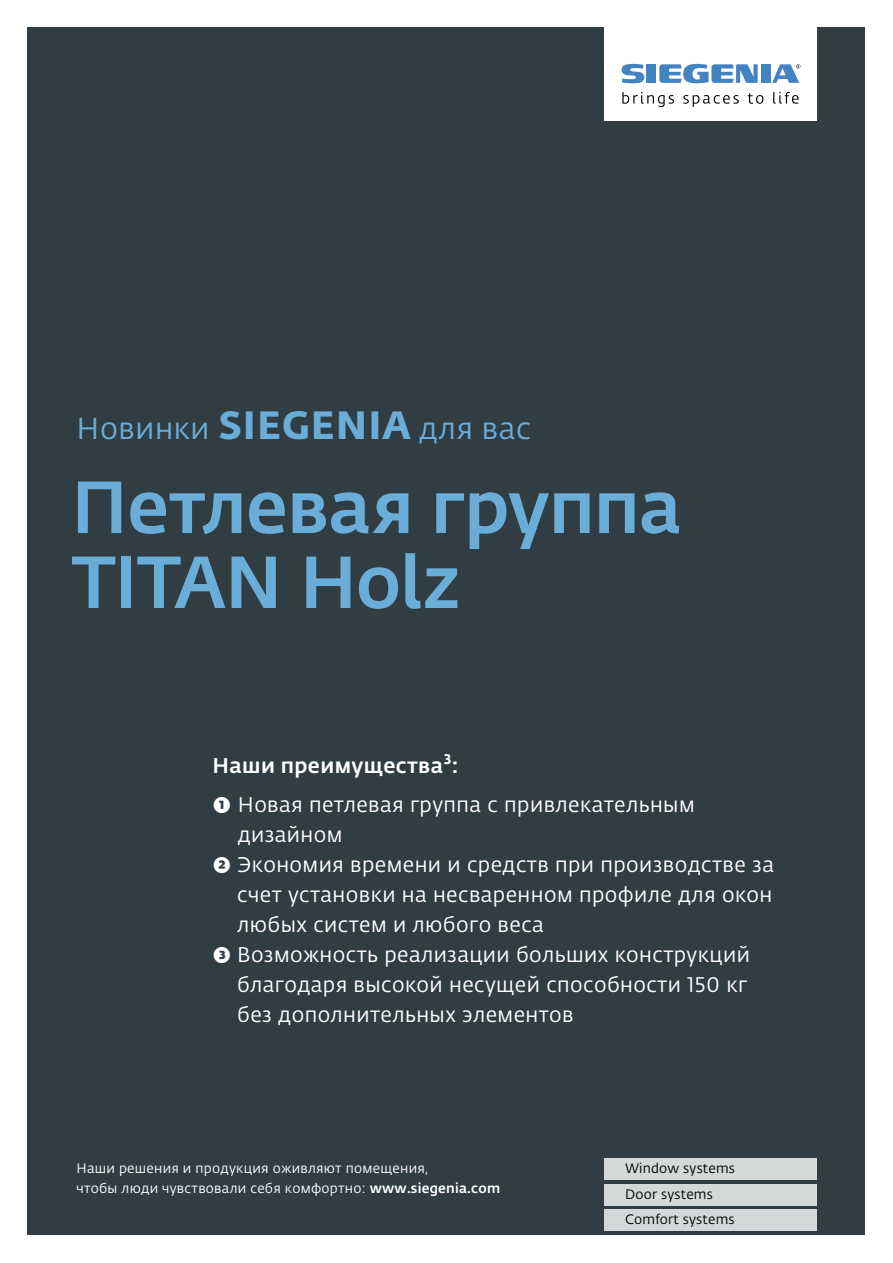
<style>
.page{position:relative;width:893px;height:1263px;background:#fff}
.page>*{position:absolute;margin:0;border:0;box-sizing:border-box;transform-origin:0 0}
.t1{font:500 72.75px/75px "Fedra Sans Alt Pro";letter-spacing:-.01em;color:#6badd9}
.t2{font:30px "Fedra Sans Alt Pro";letter-spacing:.02em;color:#6badd9}
.t3{font:21px "Fedra Sans Alt Pro";letter-spacing:.02em;color:#fff}
.t4{font:500 21px "Fedra Sans Alt Pro";letter-spacing:.02em;color:#fff}
.t5{font:700 13.8px "Fedra Sans Alt Pro";color:#fff}
.t6{font:13.5px/19.5px "Fedra Sans Alt Pro";letter-spacing:.02em;color:#fff}
.t7{font:13.5px/25.5px "Fedra Sans Alt Pro";letter-spacing:.015em;color:#000}
.s1{font-weight:700;font-size:39px}
.s2{font-weight:700;font-size:22.5px}
.s3{font-weight:500}
</style>
<div class="page">
<div style="left:28px;top:28px;width:837px;height:1207px;background:#303d43"></div>
<div style="left:604px;top:1210px;width:212px;height:21px;background:#d5d8d9"></div>
<div style="left:604px;top:1184px;width:212px;height:21px;background:#d5d8d9"></div>
<div style="left:604px;top:1159px;width:212px;height:21px;background:#d5d8d9"></div>
<div style="left:604px;top:18px;width:212px;height:102px;background:#fff"></div>
<svg style="left:622px;top:92px;width:52px;height:15px"></svg>
<svg style="left:683px;top:95px;width:56px;height:12px"></svg>
<svg style="left:748px;top:94px;width:15px;height:10px"></svg>
<svg style="left:773px;top:92px;width:26px;height:12px"></svg>
<div style="left:646px;top:64px;width:10px;height:19px;background:#4483c2"></div>
<svg style="left:622px;top:64px;width:22px;height:19px"></svg>
<div style="left:761px;top:64px;width:9px;height:19px;background:#4483c2"></div>
<svg style="left:659px;top:64px;width:99px;height:19px"></svg>
<svg style="left:772px;top:64px;width:28px;height:19px"></svg>
<h2 class="t2" style="left:77px;top:407px;width:456px">Новинки <span class="s1">SIEGENIA</span> для вас</h2>
<h1 class="t1" style="left:71px;top:465px;width:611px">Петлевая группа<br>TITAN Holz</h1>
<p class="t5" style="left:444px;top:748px;width:9px">3</p>
<p class="t3" style="left:213px;top:790px;width:484px"><span class="s2">➊</span> Новая петлевая группа с привлекательным</p>
<p class="t3" style="left:238px;top:820px;width:106px">дизайном</p>
<p class="t3" style="left:213px;top:850px;width:563px"><span class="s2">➋</span> Экономия времени и средств при производстве за</p>
<p class="t3" style="left:237px;top:880px;width:537px">счет установки на несваренном профиле для окон</p>
<p class="t3" style="left:237px;top:910px;width:308px">любых систем и любого веса</p>
<p class="t3" style="left:213px;top:940px;width:539px"><span class="s2">➌</span> Возможность реализации больших конструкций</p>
<p class="t3" style="left:237px;top:970px;width:512px">благодаря высокой несущей способности 150 кг</p>
<p class="t3" style="left:237px;top:1000px;width:338px">без дополнительных элементов</p>
<p class="t4" style="left:213px;top:750px;width:247px">Наши преимущества :</p>
<p class="t6" style="left:77px;top:1158px;width:425px">Наши решения и продукция оживляют помещения,<br>чтобы люди чувствовали себя комфортно: <span class="s3">www.siegenia.com</span></p>
<p class="t7" style="left:625px;top:1155px;width:111px">Window systems<br>Door systems<br>Comfort systems</p>
</div>
